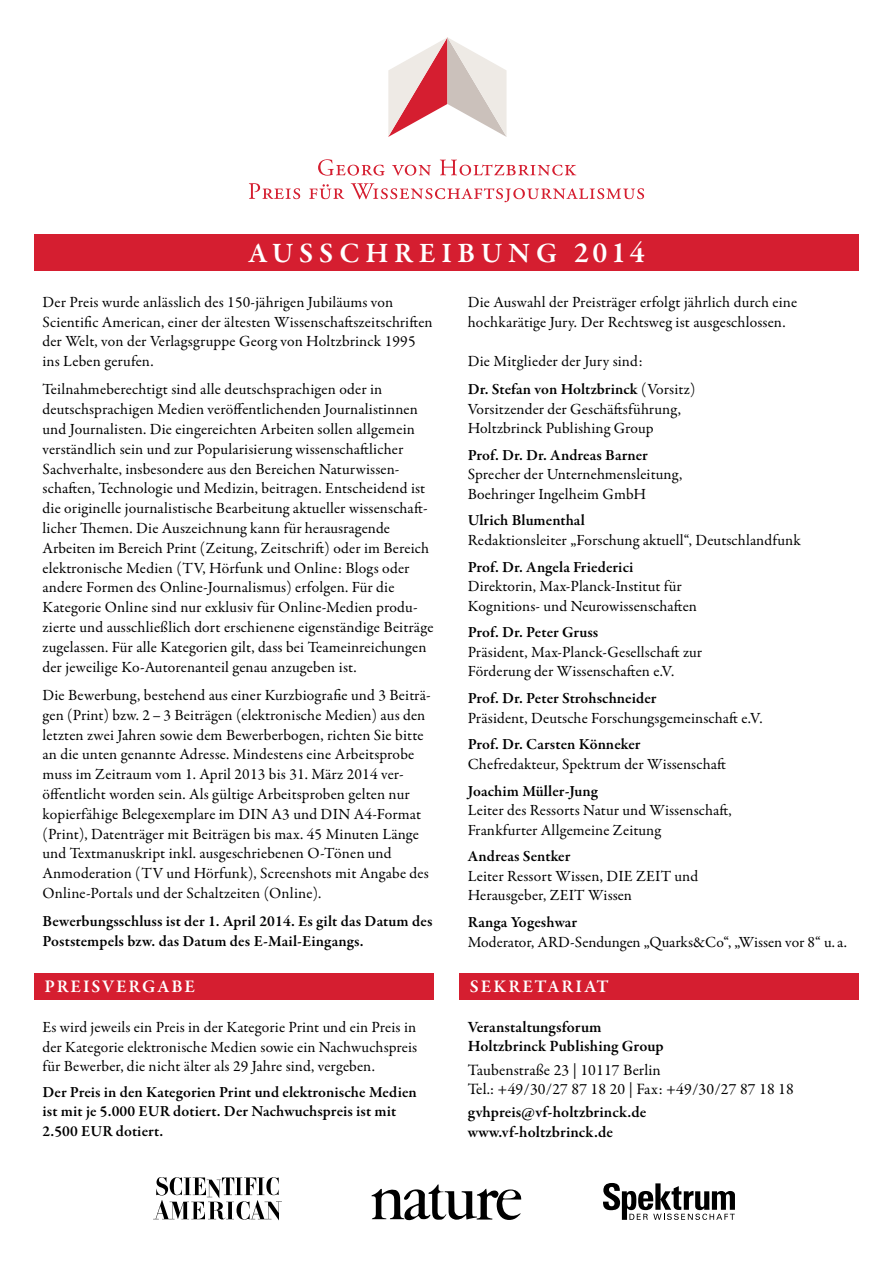
<style>
.page{position:relative;width:893px;height:1263px;background:#fff}
.page>*{position:absolute;margin:0;border:0;box-sizing:border-box;transform-origin:0 0}
.t1{font:600 28.5px "Garamond Premr Pro";letter-spacing:.2em;color:#fff}
.t2{font:600 18px "Garamond Premr Pro";letter-spacing:.105em;color:#fff}
.t3{font:600 15.9px/19.2px "Garamond Premr Pro";letter-spacing:.005em;color:#000}
.t4{font:15.9px/19.2px "Garamond Premr Pro";letter-spacing:.01em;color:#000}
.t5{font:15.6px/19.8px "Garamond Premr Pro";letter-spacing:.01em;color:#000}
.t6{font:600 15.6px/19.8px "Garamond Premr Pro";letter-spacing:.005em;color:#000}
.s1{font-size:30px}
.s2{font-weight:600}
</style>
<div class="page">
<svg style="left:388px;top:37px;width:119px;height:100px"></svg>
<svg style="left:249px;top:183px;width:395px;height:19px"></svg>
<svg style="left:318px;top:159px;width:258px;height:17px"></svg>
<div style="left:34px;top:974px;width:400px;height:26px;background:#d51e30"></div>
<div style="left:459px;top:974px;width:400px;height:26px;background:#d51e30"></div>
<div style="left:34px;top:235px;width:825px;height:36px;background:#d51e30"></div>
<svg style="left:153px;top:1177px;width:129px;height:43px"></svg>
<svg style="left:372px;top:1184px;width:149px;height:37px"></svg>
<svg style="left:603px;top:1183px;width:132px;height:37px"></svg>
<h1 class="t1" style="left:248px;top:236px;width:398px">AUSSCHREIBUNG <span class="s1">2014</span></h1>
<p class="t5" style="left:43px;top:292px;width:392px">Der Preis wurde anlässlich des 150-jährigen Jubiläums von Scientific American, einer der ältesten Wissenschaftszeitschriften der Welt, von der Verlagsgruppe Georg von Holtzbrinck 1995 ins Leben gerufen.</p>
<p class="t5" style="left:43px;top:380px;width:392px">Teilnahmeberechtigt sind alle deutschsprachigen oder in deutschsprachigen Medien veröffentlichenden Journalistinnen und Journalisten. Die eingereichten Arbeiten sollen allgemein verständlich sein und zur Popularisierung wissenschaftlicher Sachverhalte, insbesondere aus den Bereichen Naturwissen&shy;schaften, Technologie und Medizin, beitragen. Entscheidend ist die originelle journalistische Bearbeitung aktueller wissenschaft&shy;licher Themen. Die Auszeichnung kann für herausragende Arbeiten im Bereich Print (Zeitung, Zeitschrift) oder im Bereich elektronische Medien (TV, Hörfunk und Online: Blogs oder andere Formen des Online-Journalismus) erfolgen. Für die Kategorie Online sind nur exklusiv für Online-Medien produ&shy;zierte und ausschließlich dort erschienene eigenständige Beiträge zugelassen. Für alle Kategorien gilt, dass bei Teameinreichungen der jeweilige Ko-Autorenanteil genau anzugeben ist.</p>
<p class="t5" style="left:43px;top:685px;width:390px">Die Bewerbung, bestehend aus einer Kurzbiografie und 3 Beiträ&shy;gen (Print) bzw. 2 – 3 Beiträgen (elektronische Medien) aus den letzten zwei Jahren sowie dem Bewerberbogen, richten Sie bitte an die unten genannte Adresse. Mindestens eine Arbeitsprobe muss im Zeitraum vom 1. April 2013 bis 31. März 2014 ver&shy;öffentlicht worden sein. Als gültige Arbeitsproben gelten nur kopierfähige Belegexemplare im DIN A3 und DIN A4-Format (Print), Datenträger mit Beiträgen bis max. 45 Minuten Länge und Textmanuskript inkl. ausgeschriebenen O-Tönen und Anmoderation (TV und Hörfunk), Screenshots mit Angabe des Online-Portals und der Schaltzeiten (Online).</p>
<p class="t6" style="left:43px;top:912px;width:391px">Bewerbungsschluss ist der 1. April 2014. Es gilt das Datum des<br>Poststempels bzw. das Datum des E-Mail-Eingangs.</p>
<p class="t5" style="left:468px;top:292px;width:331px">Die Auswahl der Preisträger erfolgt jährlich durch eine hochkarätige Jury. Der Rechtsweg ist ausgeschlossen.</p>
<p class="t5" style="left:468px;top:347px;width:229px;line-height:28px">Die Mitglieder der Jury sind:<br><span class="s2">Dr. Stefan von Holtzbrinck</span> (Vorsitz)</p>
<p class="t5" style="left:468px;top:399px;width:215px">Vorsitzender der Geschäftsführung,<br>Holtzbrinck Publishing Group</p>
<p class="t6" style="left:468px;top:445px;width:182px">Prof. Dr. Dr. Andreas Barner</p>
<p class="t5" style="left:468px;top:465px;width:216px">Sprecher der Unternehmensleitung,<br>Boehringer Ingelheim GmbH</p>
<p class="t6" style="left:468px;top:511px;width:119px">Ulrich Blumenthal</p>
<p class="t5" style="left:468px;top:530px;width:335px">Redaktionsleiter „Forschung aktuell“, Deutschlandfunk</p>
<p class="t6" style="left:468px;top:557px;width:167px">Prof. Dr. Angela Friederici</p>
<p class="t5" style="left:468px;top:577px;width:231px">Direktorin, Max-Planck-Institut für<br>Kognitions- und Neurowissenschaften</p>
<p class="t6" style="left:468px;top:623px;width:132px">Prof. Dr. Peter Gruss</p>
<p class="t5" style="left:468px;top:643px;width:236px">Präsident, Max-Planck-Gesellschaft zur<br>Förderung der Wissenschaften e.V.</p>
<p class="t6" style="left:468px;top:689px;width:190px">Prof. Dr. Peter Strohschneider</p>
<p class="t5" style="left:468px;top:708px;width:296px">Präsident, Deutsche Forschungsgemeinschaft e.V.</p>
<p class="t6" style="left:468px;top:735px;width:174px">Prof. Dr. Carsten Könneker</p>
<p class="t5" style="left:468px;top:754px;width:260px">Chefredakteur, Spektrum der Wissenschaft</p>
<p class="t6" style="left:468px;top:781px;width:132px">Joachim Müller-Jung</p>
<p class="t5" style="left:468px;top:801px;width:265px">Leiter des Ressorts Natur und Wissenschaft,<br>Frankfurter Allgemeine Zeitung</p>
<p class="t6" style="left:468px;top:847px;width:104px">Andreas Sentker</p>
<p class="t5" style="left:468px;top:866px;width:232px">Leiter Ressort Wissen, DIE ZEIT und<br>Herausgeber, ZEIT Wissen</p>
<p class="t6" style="left:468px;top:912px;width:111px">Ranga Yogeshwar</p>
<p class="t5" style="left:468px;top:932px;width:381px">Moderator, ARD-Sendungen „Quarks&amp;Co“, „Wissen vor 8“ u.a.</p>
<p class="t2" style="left:45px;top:976px;width:152px">PREISVERGABE</p>
<p class="t2" style="left:470px;top:976px;width:140px">SEKRETARIAT</p>
<p class="t3" style="left:468px;top:1018px;width:198px">Veranstaltungsforum<br>Holtzbrinck Publishing Group</p>
<p class="t4" style="left:468px;top:1060px;width:328px">Taubenstraße 23 | 10117 Berlin<br>Tel.: +49/30/27 87 18 20 | Fax: +49/30/27 87 18 18</p>
<p class="t3" style="left:468px;top:1103px;width:180px">gvhpreis@vf-holtzbrinck.de www.vf-holtzbrinck.de</p>
<p class="t5" style="left:43px;top:1017px;width:376px;text-align:justify">Es wird jeweils ein Preis in der Kategorie Print und ein Preis in der Kategorie elektronische Medien sowie ein Nachwuchspreis für Bewerber, die nicht älter als 29 Jahre sind, vergeben.</p>
<p class="t6" style="left:43px;top:1082px;width:376px">Der Preis in den Kategorien Print und elektronische Medien ist mit je 5.000 EUR dotiert. Der Nachwuchspreis ist mit<br>2.500 EUR dotiert.</p>
</div>
